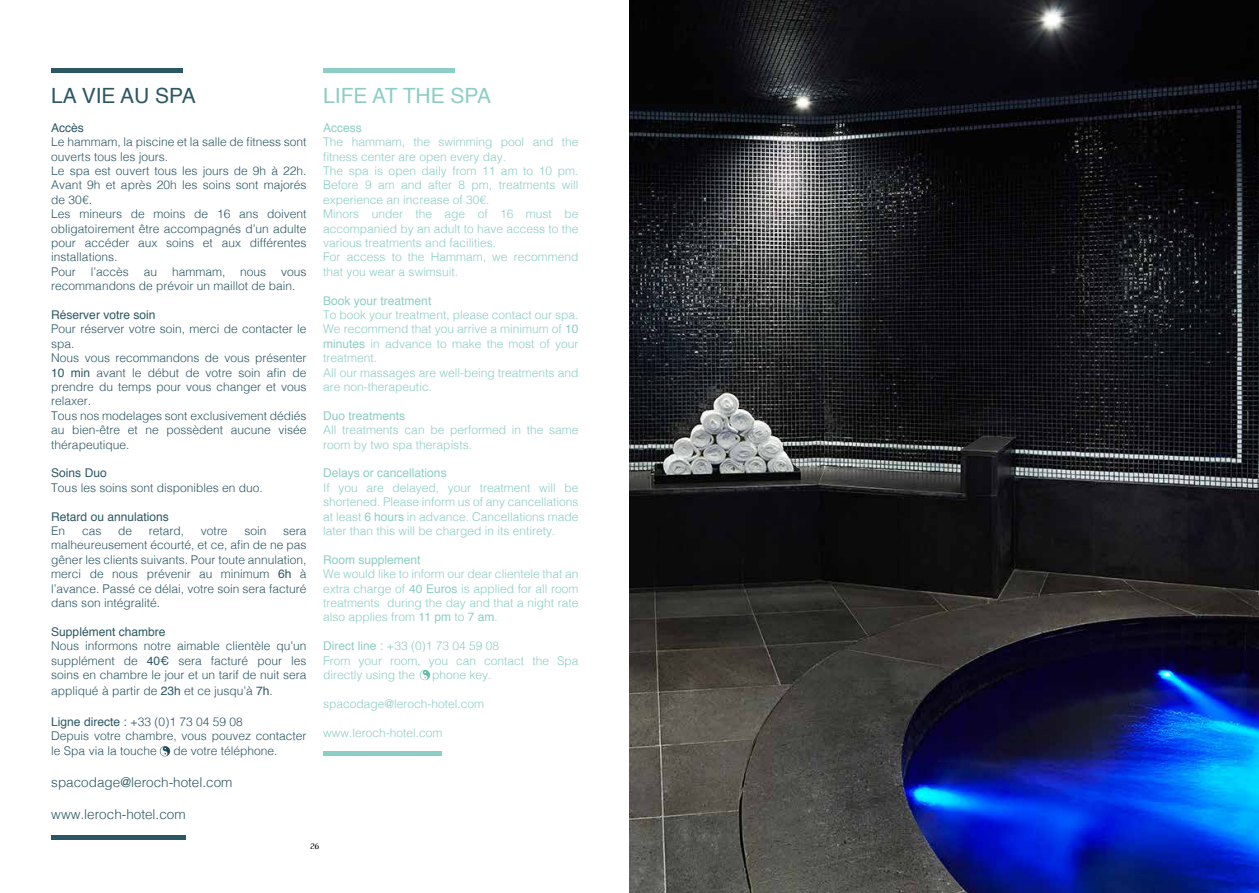
<style>
.page{position:relative;width:1259px;height:893px;background:#fff}
.page>*{position:absolute;margin:0;border:0;box-sizing:border-box;transform-origin:0 0}
.t1{font:21px "Helvetica";color:#8ccdc5}
.t2{font:21px "Helvetica";color:#2b5764}
.t3{font:300 13.5px "Helvetica";color:#2b5764}
.t4{font:300 12px/14.4px "Helvetica";color:#2b5764}
.t5{font:300 12px/14.4px "Helvetica";color:#8ccdc5}
.t6{font:12px "Helvetica";color:#8ccdc5}
.t7{font:12px "Helvetica";color:#2b5764}
.t8{font:9px "sainthonore";color:#000}
.s1{font-weight:400}
</style>
<div class="page">
<hr style="left:51px;top:68px;width:131px;height:4px;background:#2b5764">
<hr style="left:51px;top:836px;width:135px;height:4px;background:#2b5764">
<hr style="left:323px;top:68px;width:131px;height:4px;background:#8ccdc5">
<hr style="left:323px;top:751px;width:119px;height:4px;background:#8ccdc5">
<img style="left:629px;top:0;width:630px;height:893px">
<svg style="left:160px;top:746px;width:10px;height:10px"></svg>
<svg style="left:420px;top:670px;width:10px;height:10px"></svg>
<h1 class="t2" style="left:51px;top:79px;width:146px">LA VIE AU SPA</h1>
<p class="t7" style="left:51px;top:118px;width:34px">Accès</p>
<p class="t4" style="left:51px;top:134px;width:257px">Le hammam, la piscine et la salle de fitness sont ouverts tous les jours.<br>Le spa est ouvert tous les jours de 9h à 22h.<br>Avant 9h et après 20h les soins sont majorés de 30€.<br>Les mineurs de moins de 16 ans doivent obligatoirement être accompagnés d’un adulte pour accéder aux soins et aux différentes installations.<br>Pour l’accès au hammam, nous vous recommandons de prévoir un maillot de bain.</p>
<p class="t7" style="left:51px;top:305px;width:106px">Réserver votre soin</p>
<p class="t4" style="left:51px;top:321px;width:257px">Pour réserver votre soin, merci de contacter le spa.<br>Nous vous recommandons de vous présenter<br><span class="s1">10 min</span> avant le début de votre soin afin de prendre du temps pour vous changer et vous relaxer.<br>Tous nos modelages sont exclusivement dédiés au bien-être et ne possèdent aucune visée thérapeutique.</p>
<p class="t7" style="left:51px;top:464px;width:57px">Soins Duo</p>
<p class="t4" style="left:51px;top:479px;width:213px">Tous les soins sont disponibles en duo.</p>
<p class="t7" style="left:51px;top:507px;width:119px">Retard ou annulations</p>
<p class="t4" style="left:51px;top:523px;width:16px">En</p>
<p class="t4" style="left:82px;top:523px;width:21px">cas</p>
<p class="t4" style="left:118px;top:523px;width:16px">de</p>
<p class="t4" style="left:149px;top:523px;width:37px">retard,</p>
<p class="t4" style="left:201px;top:523px;width:28px">votre</p>
<p class="t4" style="left:244px;top:523px;width:24px">soin</p>
<p class="t4" style="left:51px;top:523px;width:257px;text-align:justify;text-indent:232px">sera malheureusement écourté, et ce, afin de ne pas gêner les clients suivants. Pour toute annulation, merci de nous prévenir au minimum <span class="s1">6h</span> à l’avance. Passé ce délai, votre soin sera facturé dans son intégralité.</p>
<p class="t7" style="left:51px;top:622px;width:116px">Supplément chambre</p>
<p class="t4" style="left:51px;top:638px;width:257px;text-align:justify">Nous informons notre aimable clientèle qu’un supplément de <span class="s1">40€</span> sera facturé pour les soins en chambre le jour et un tarif de nuit sera</p>
<p class="t4" style="left:51px;top:683px;width:223px">appliqué à partir de <span class="s1">23h</span> et ce jusqu’à <span class="s1">7h</span>.</p>
<p class="t4" style="left:51px;top:713px;width:257px"><span class="s1">Ligne directe :</span> +33 (0)1 73 04 59 08<br>Depuis votre chambre, vous pouvez contacter le Spa via la touche</p>
<p class="t4" style="left:173px;top:742px;width:106px">de votre téléphone.</p>
<p class="t3" style="left:51px;top:771px;width:183px">spacodage@leroch-hotel.com</p>
<p class="t3" style="left:51px;top:803px;width:136px">www.leroch-hotel.com</p>
<h1 class="t1" style="left:323px;top:79px;width:169px">LIFE AT THE SPA</h1>
<p class="t6" style="left:323px;top:118px;width:40px">Access</p>
<p class="t5" style="left:323px;top:134px;width:257px">The hammam, the swimming pool and the fitness center are open every day.<br>The spa is open daily from 11 am to 10 pm.<br>Before 9 am and after 8 pm, treatments will experience an increase of 30€.<br>Minors under the age of 16 must be accompanied by an adult to have access to the various treatments and facilities.<br>For access to the Hammam, we recommend that you wear a swimsuit.</p>
<p class="t6" style="left:323px;top:291px;width:110px">Book your treatment</p>
<p class="t5" style="left:323px;top:307px;width:257px">To book your treatment, please contact our spa.<br>We recommend that you arrive a minimum of <span class="s1">10 minutes</span> in advance to make the most of your treatment.<br>All our massages are well-being treatments and are non-therapeutic.</p>
<p class="t6" style="left:323px;top:406px;width:84px">Duo treatments</p>
<p class="t5" style="left:323px;top:422px;width:257px">All treatments can be performed in the same room by two spa therapists.</p>
<p class="t6" style="left:323px;top:464px;width:125px">Delays or cancellations</p>
<p class="t5" style="left:323px;top:479px;width:257px;text-align:justify">If you are delayed, your treatment will be shortened. Please inform us of any cancellations at least <span class="s1">6 hours</span> in advance. Cancellations made later than this will be charged in its entirety.</p>
<p class="t6" style="left:323px;top:550px;width:99px">Room supplement</p>
<p class="t5" style="left:323px;top:566px;width:257px;text-align:justify">We would like to inform our dear clientele that an extra charge of <span class="s1">40 Euros</span> is applied for all room treatments during the day and that a night rate also applies from <span class="s1">11 pm</span> to <span class="s1">7 am</span>.</p>
<p class="t5" style="left:323px;top:638px;width:257px"><span class="s1">Direct line :</span> +33 (0)1 73 04 59 08<br>From your room, you can contact the Spa directly using the</p>
<p class="t5" style="left:432px;top:667px;width:61px">phone key.</p>
<p class="t5" style="left:323px;top:695px;width:162px">spacodage@leroch-hotel.com</p>
<p class="t5" style="left:323px;top:724px;width:121px">www.leroch-hotel.com</p>
<p class="t8" style="left:310px;top:841px;width:11px">26</p>
</div>
